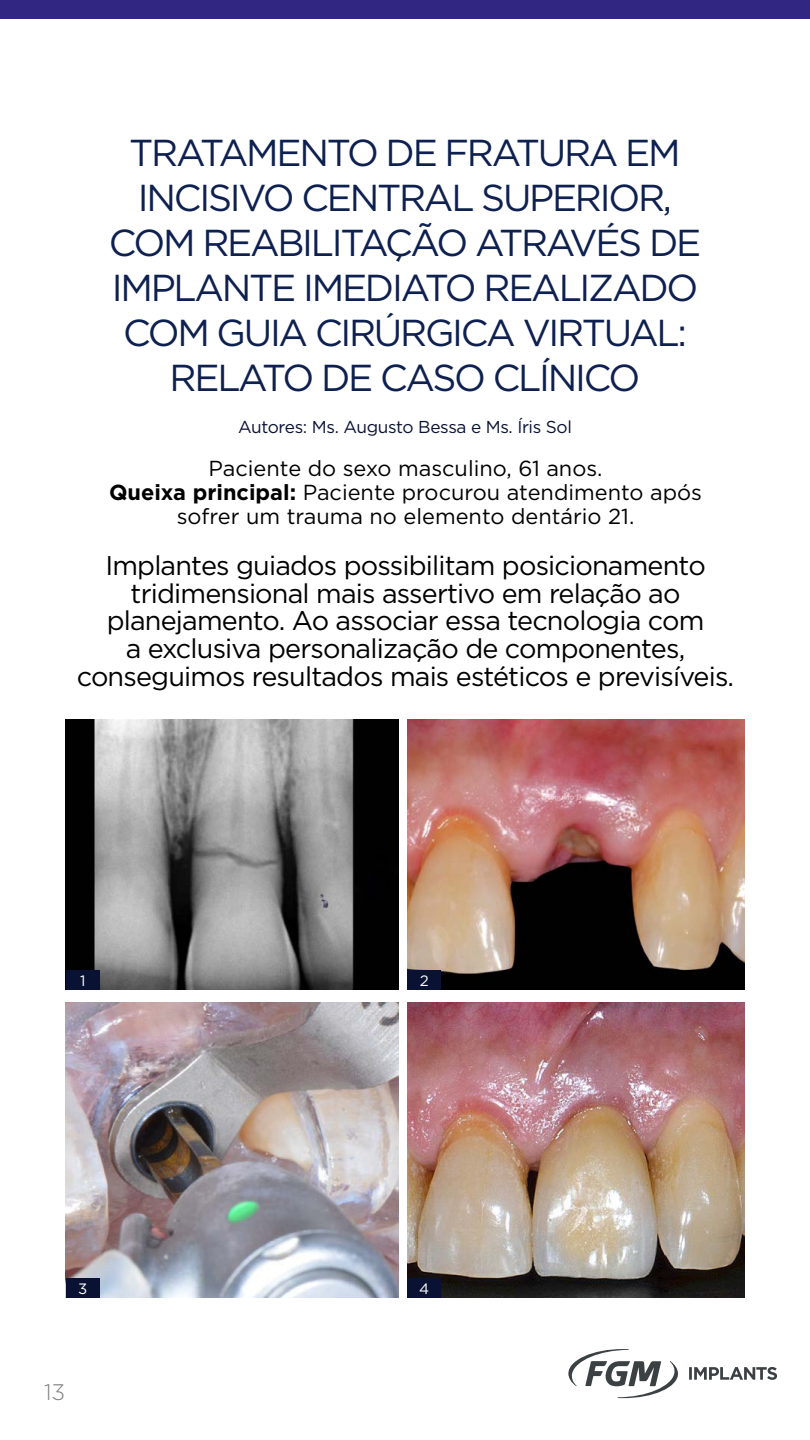
<style>
.page{position:relative;width:810px;height:1440px;background:#fff}
.page>*{position:absolute;margin:0;border:0;box-sizing:border-box;transform-origin:0 0}
.t1{font:37.5px/45px "Gotham";letter-spacing:-.06em;color:#0e2050;text-align:center}
.t2{font:27px/27.8px "Gotham";letter-spacing:-.03em;color:#000;text-align:center}
.t3{font:300 22.5px "Gotham";color:#808080}
.t4{font:21.75px/24px "Gotham";color:#000;text-align:center}
.t5{font:17.25px "Gotham";letter-spacing:-.02em;color:#0a1233}
.t6{font:15px "Gotham";color:#fff}
.s1{font-weight:700}
</style>
<div class="page">
<img style="left:66px;top:720px;width:332px;height:270px">
<img style="left:66px;top:1002px;width:332px;height:296px">
<img style="left:407px;top:720px;width:337px;height:270px">
<img style="left:407px;top:1002px;width:337px;height:296px">
<div style="left:0;top:0;width:810px;height:19px;background:#312783"></div>
<div style="left:66px;top:970px;width:34px;height:20px;background:#0a1233"></div>
<div style="left:66px;top:1278px;width:34px;height:20px;background:#0a1233"></div>
<div style="left:407px;top:1278px;width:34px;height:20px;background:#0a1233"></div>
<div style="left:407px;top:970px;width:34px;height:20px;background:#0a1233"></div>
<svg style="left:568px;top:1349px;width:209px;height:49px"></svg>
<h1 class="t1" style="left:109px;top:130px;width:594px">TRATAMENTO DE FRATURA EM<br>INCISIVO CENTRAL SUPERIOR,<br>COM REABILITAÇÃO ATRAVÉS DE<br>IMPLANTE IMEDIATO REALIZADO<br>COM GUIA CIRÚRGICA VIRTUAL:<br>RELATO DE CASO CLÍNICO</h1>
<p class="t5" style="left:238px;top:416px;width:335px">Autores: Ms. Augusto Bessa e Ms. Íris Sol</p>
<p class="t4" style="left:109px;top:455px;width:595px">Paciente do sexo masculino, 61 anos.<br><span class="s1">Queixa principal:</span> Paciente procurou atendimento após sofrer um trauma no elemento dentário 21.</p>
<p class="t2" style="left:77px;top:551px;width:659px">Implantes guiados possibilitam posicionamento tridimensional mais assertivo em relação ao planejamento. Ao associar essa tecnologia com<br>a exclusiva personalização de componentes, conseguimos resultados mais estéticos e previsíveis.</p>
<p class="t6" style="left:80px;top:971px;width:7px">1</p>
<p class="t6" style="left:420px;top:971px;width:10px">2</p>
<p class="t6" style="left:78px;top:1279px;width:11px">3</p>
<p class="t6" style="left:419px;top:1279px;width:12px">4</p>
<p class="t3" style="left:44px;top:1380px;width:23px">13</p>
</div>
